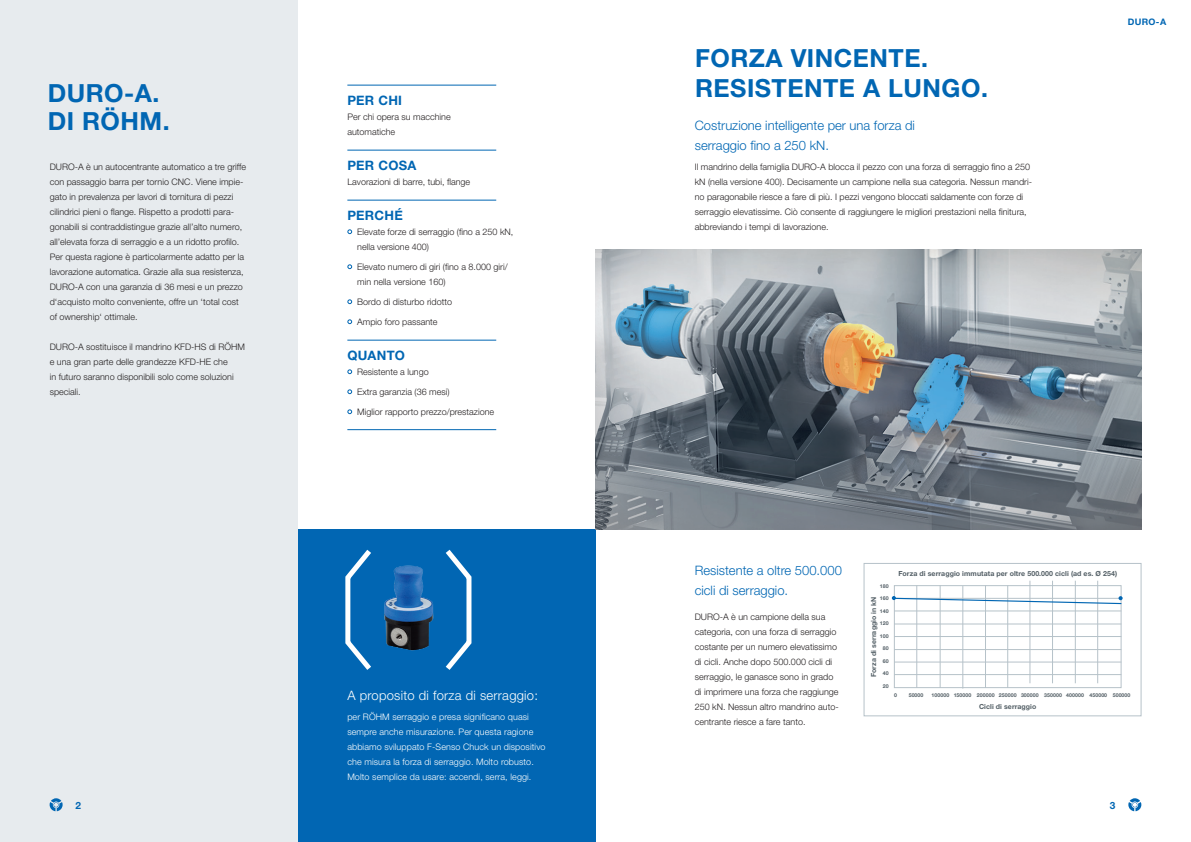
<style>
.page{position:relative;width:1191px;height:842px;background:#fff}
.page>*{position:absolute;margin:0;border:0;box-sizing:border-box;transform-origin:0 0}
.t1{font:700 25px/28px "Helvetica Neue LT Pro";letter-spacing:.02em;color:#0166b3}
.t2{font:300 13px/20px "Helvetica Neue LT Pro";color:#0166b3}
.t3{font:300 13px "Helvetica Neue LT Pro";letter-spacing:.02em;color:#fff}
.t4{font:700 13px "Helvetica Neue LT Pro";letter-spacing:.02em;color:#0166b3}
.t5{font:700 10px "Helvetica Neue LT Pro";color:#0166b3}
.t6{font:300 9px/15px "Helvetica Neue LT Pro";color:#231f20}
.t7{font:300 9px/15px "Helvetica Neue LT Pro";letter-spacing:.01em;color:#fff}
.t8{font:700 9px "Helvetica Neue LT Pro";color:#0166b3}
.t9{font:700 7px "Helvetica Neue LT Pro";letter-spacing:.01em;color:#525e65}
.t10{font:700 5.2px "Helvetica Neue LT Pro";letter-spacing:.01em;color:#525e65}
</style>
<div class="page">
<svg style="left:1128px;top:798px;width:13px;height:13px"></svg>
<div style="left:298px;top:530px;width:297px;height:312px;background:#0166b3"></div>
<div style="left:0;top:0;width:298px;height:842px;background:#e7ebee"></div>
<svg style="left:50px;top:798px;width:13px;height:13px"></svg>
<svg style="left:347px;top:229px;width:5px;height:5px"></svg>
<svg style="left:347px;top:264px;width:5px;height:5px"></svg>
<svg style="left:347px;top:299px;width:5px;height:5px"></svg>
<svg style="left:347px;top:319px;width:5px;height:5px"></svg>
<svg style="left:347px;top:369px;width:5px;height:5px"></svg>
<svg style="left:347px;top:389px;width:5px;height:5px"></svg>
<svg style="left:347px;top:409px;width:5px;height:5px"></svg>
<hr style="left:347px;top:429px;width:149px;height:1px;background:#0166b3">
<hr style="left:347px;top:85px;width:149px;height:1px;background:#0166b3">
<hr style="left:347px;top:150px;width:149px;height:1px;background:#0166b3">
<hr style="left:347px;top:200px;width:149px;height:1px;background:#0166b3">
<hr style="left:347px;top:340px;width:149px;height:1px;background:#0166b3">
<svg style="left:863px;top:563px;width:278px;height:153px"></svg>
<hr style="left:962px;top:586px;width:1px;height:103px;background:#b6c2c9">
<hr style="left:1029px;top:581px;width:1px;height:102px;background:#b6c2c9">
<hr style="left:1052px;top:581px;width:1px;height:102px;background:#b6c2c9">
<hr style="left:1075px;top:581px;width:1px;height:102px;background:#b6c2c9">
<hr style="left:1097px;top:581px;width:1px;height:102px;background:#b6c2c9">
<svg style="left:891px;top:585px;width:231px;height:103px"></svg>
<img style="left:595px;top:250px;width:546px;height:280px">
<svg style="left:345px;top:549px;width:26px;height:121px"></svg>
<svg style="left:445px;top:549px;width:27px;height:121px"></svg>
<img style="left:384px;top:565px;width:50px;height:86px">
<h1 class="t1" style="left:48px;top:79px;width:123px">DURO-A.<br>DI RÖHM.</h1>
<h2 class="t4" style="left:347px;top:92px;width:56px">PER CHI</h2>
<p class="t6" style="left:347px;top:109px;width:105px">Per chi opera su macchine automatiche</p>
<h2 class="t4" style="left:347px;top:157px;width:71px">PER COSA</h2>
<p class="t6" style="left:347px;top:174px;width:124px">Lavorazioni di barre, tubi, flange</p>
<h2 class="t4" style="left:347px;top:207px;width:57px">PERCHÉ</h2>
<p class="t6" style="left:357px;top:224px;width:158px">Elevate forze di serraggio (fino a 250 kN, nella versione 400)</p>
<p class="t6" style="left:357px;top:259px;width:152px">Elevato numero di giri (fino a 8.000 giri/ min nella versione 160)</p>
<p class="t6" style="left:357px;top:294px;width:96px">Bordo di disturbo ridotto</p>
<p class="t6" style="left:357px;top:314px;width:82px">Ampio foro passante</p>
<h2 class="t4" style="left:347px;top:347px;width:59px">QUANTO</h2>
<p class="t6" style="left:357px;top:364px;width:73px">Resistente a lungo</p>
<p class="t6" style="left:357px;top:384px;width:94px">Extra garanzia (36 mesi)</p>
<p class="t6" style="left:357px;top:404px;width:139px">Miglior rapporto prezzo/prestazione</p>
<p class="t6" style="left:50px;top:159px;width:198px">DURO-A è un autocentrante automatico a tre griffe con passaggio barra per tornio CNC. Viene impie&shy;gato in prevalenza per lavori di tornitura di pezzi cilindrici pieni o flange. Rispetto a prodotti para&shy;gonabili si contraddistingue grazie all’alto numero, all’elevata forza di serraggio e a un ridotto profilo.<br>Per questa ragione è particolarmente adatto per la lavorazione automatica. Grazie alla sua resistenza, DURO-A con una garanzia di 36 mesi e un prezzo d‘acquisto molto conveniente, offre un ‘total cost of ownership‘ ottimale.</p>
<p class="t6" style="left:50px;top:339px;width:197px">DURO-A sostituisce il mandrino KFD-HS di RÖHM e una gran parte delle grandezze KFD-HE che<br>in futuro saranno disponibili solo come soluzioni speciali.</p>
<h2 class="t3" style="left:347px;top:687px;width:192px">A proposito di forza di serraggio:</h2>
<p class="t7" style="left:347px;top:709px;width:200px">per RÖHM serraggio e presa significano quasi sempre anche misurazione. Per questa ragione abbiamo sviluppato F-Senso Chuck un dispositivo che misura la forza di serraggio. Molto robusto.<br>Molto semplice da usare: accendi, serra, leggi.</p>
<h1 class="t1" style="left:695px;top:43px;width:294px;line-height:29.2px">FORZA VINCENTE.<br>RESISTENTE A LUNGO.</h1>
<h2 class="t2" style="left:694px;top:115px;width:222px">Costruzione intelligente per una forza di serraggio fino a 250 kN.</h2>
<p class="t6" style="left:694px;top:159px;width:339px">Il mandrino della famiglia DURO-A blocca il pezzo con una forza di serraggio fino a 250 kN (nella versione 400). Decisamente un campione nella sua categoria. Nessun mandri&shy;no paragonabile riesce a fare di più. I pezzi vengono bloccati saldamente con forze di serraggio elevatissime. Ciò consente di raggiungere le migliori prestazioni nella finitura, abbreviando i tempi di lavorazione.</p>
<p class="t8" style="left:1127px;top:16px;width:40px">DURO-A</p>
<h2 class="t2" style="left:694px;top:560px;width:149px">Resistente a oltre 500.000 cicli di serraggio.</h2>
<p class="t6" style="left:694px;top:609px;width:145px">DURO-A è un campione della sua categoria, con una forza di serraggio costante per un numero elevatissimo di cicli. Anche dopo 500.000 cicli di serraggio, le ganasce sono in grado di imprimere una forza che raggiunge 250 kN. Nessun altro mandrino auto&shy;centrante riesce a fare tanto.</p>
<p class="t10" style="left:880px;top:583px;width:10px">180</p>
<p class="t10" style="left:880px;top:595px;width:10px">160</p>
<p class="t10" style="left:880px;top:608px;width:10px">140</p>
<p class="t10" style="left:880px;top:620px;width:10px">120</p>
<p class="t10" style="left:880px;top:633px;width:10px">100</p>
<p class="t10" style="left:883px;top:645px;width:7px">80</p>
<p class="t10" style="left:883px;top:658px;width:7px">60</p>
<p class="t10" style="left:883px;top:670px;width:7px">40</p>
<p class="t10" style="left:883px;top:683px;width:7px">20</p>
<p class="t9" style="left:869px;top:677px;width:82px;rotate:-90deg">Forza di serraggio in kN</p>
<p class="t9" style="left:898px;top:569px;width:220px">Forza di serraggio immutata per oltre 500.000 cicli (ad es. Ø 254)</p>
<p class="t10" style="left:894px;top:692px;width:4px">0</p>
<p class="t10" style="left:908px;top:692px;width:16px">50000</p>
<p class="t10" style="left:931px;top:692px;width:200px">100000 150000 200000 250000 300000 350000 400000 450000 500000</p>
<p class="t9" style="left:979px;top:702px;width:59px">Cicli di serraggio</p>
<p class="t5" style="left:75px;top:799px;width:7px">2</p>
<p class="t5" style="left:1110px;top:799px;width:7px">3</p>
</div>
